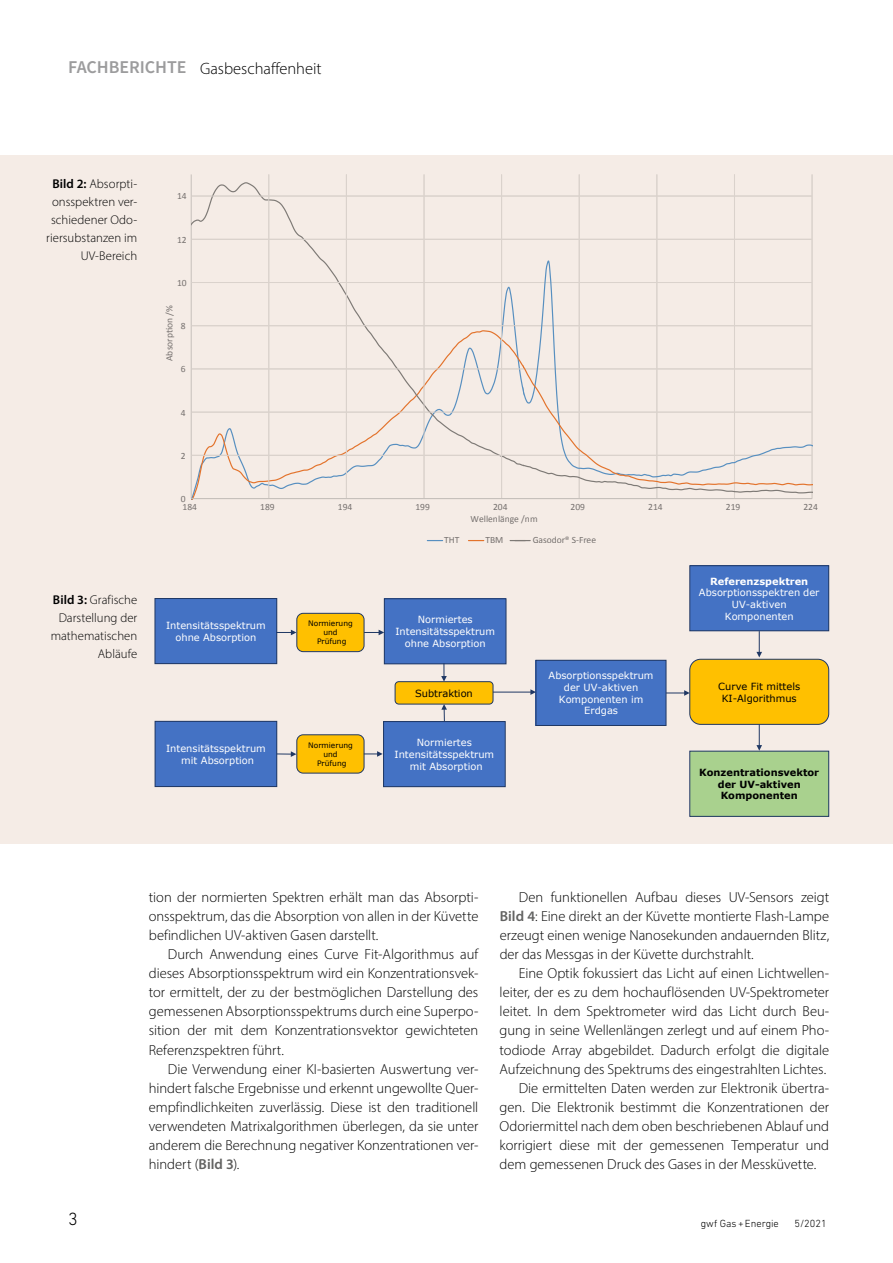
<style>
.page{position:relative;width:893px;height:1263px;background:#fff}
.page>*{position:absolute;margin:0;border:0;box-sizing:border-box;transform-origin:0 0}
.t1{font:300 18px "DIN Next LT Pro";color:#000}
.t2{font:300 16.5px "Myriad Pro";color:#000}
.t3{font:300 14.55px/19.2px "Myriad Pro";letter-spacing:-.005em;color:#000;text-align:justify}
.t4{font:300 12.75px/18px "Myriad Pro";color:#000;text-align:right}
.t5{font:300 10.5px "DIN Next LT Pro";color:#000}
.t6{font:9.9px/11.7px "Verdana";color:#fff;text-align:center}
.t7{font:700 9.9px/11.7px "Verdana";color:#000;text-align:center}
.t8{font:9.9px/11.7px "Verdana";color:#000;text-align:center}
.t9{font:700 9.9px "Verdana";color:#fff}
.t10{font:9.6px "Calibri";color:#7a7a7a}
.t11{font:7.5px/9px "Verdana";letter-spacing:-.005em;color:#000;text-align:center}
.s1{font-family:"Source Sans Pro";font-weight:600;font-size:18px;color:#9c9c9d}
.s2{font-weight:600}
.s3{font-weight:600;color:#626261}
</style>
<div class="page">
<div style="left:0;top:155px;width:893px;height:689px;background:#f5ece6"></div>
<hr style="left:657px;top:174px;width:1px;height:325px;background:#e3e3e3">
<hr style="left:191px;top:174px;width:1px;height:325px;background:#cfd0d0">
<svg style="left:191px;top:182px;width:332px;height:312px"></svg>
<svg style="left:427px;top:540px;width:16px;height:1px"></svg>
<svg style="left:468px;top:540px;width:16px;height:1px"></svg>
<hr style="left:191px;top:455px;width:621px;height:1px;background:#e3e3e3">
<hr style="left:191px;top:412px;width:621px;height:1px;background:#e3e3e3">
<hr style="left:191px;top:369px;width:621px;height:1px;background:#e3e3e3">
<hr style="left:191px;top:325px;width:621px;height:1px;background:#e3e3e3">
<hr style="left:191px;top:282px;width:621px;height:1px;background:#e3e3e3">
<hr style="left:191px;top:239px;width:621px;height:1px;background:#e3e3e3">
<hr style="left:191px;top:196px;width:621px;height:1px;background:#e3e3e3">
<hr style="left:268px;top:174px;width:1px;height:325px;background:#e3e3e3">
<hr style="left:346px;top:174px;width:1px;height:325px;background:#e3e3e3">
<hr style="left:424px;top:174px;width:1px;height:325px;background:#e3e3e3">
<hr style="left:501px;top:174px;width:1px;height:325px;background:#e3e3e3">
<hr style="left:579px;top:174px;width:1px;height:325px;background:#e3e3e3">
<hr style="left:656px;top:174px;width:1px;height:325px;background:#e3e3e3">
<hr style="left:734px;top:174px;width:1px;height:325px;background:#e3e3e3">
<hr style="left:812px;top:174px;width:1px;height:325px;background:#e3e3e3">
<hr style="left:191px;top:498px;width:621px;height:1px;background:#cfd0d0">
<svg style="left:523px;top:494px;width:290px;height:5px"></svg>
<svg style="left:523px;top:182px;width:290px;height:312px"></svg>
<svg style="left:510px;top:540px;width:20px;height:1px"></svg>
<div style="left:155px;top:598px;width:122px;height:66px;background:#4472c4"></div>
<div style="left:154px;top:598px;width:123px;height:66px;border:1px solid #203864"></div>
<div style="left:155px;top:721px;width:122px;height:65px;background:#4472c4"></div>
<div style="left:155px;top:721px;width:122px;height:66px;border:1px solid #203864"></div>
<svg style="left:364px;top:630px;width:20px;height:5px"></svg>
<div style="left:384px;top:599px;width:122px;height:65px;background:#4472c4"></div>
<div style="left:384px;top:598px;width:122px;height:66px;border:1px solid #203864"></div>
<div style="left:384px;top:721px;width:121px;height:66px;background:#4472c4"></div>
<div style="left:383px;top:721px;width:123px;height:66px;border:1px solid #203864"></div>
<svg style="left:441px;top:704px;width:6px;height:17px"></svg>
<div style="left:536px;top:660px;width:130px;height:65px;background:#4472c4"></div>
<div style="left:535px;top:660px;width:131px;height:66px;border:1px solid #203864"></div>
<hr style="left:492px;top:692px;width:39px;height:1px;background:#203864">
<svg style="left:530px;top:689px;width:6px;height:6px"></svg>
<svg style="left:666px;top:690px;width:23px;height:6px"></svg>
<div style="left:395px;top:682px;width:98px;height:22px;background:#ffc000;border-radius:4px"></div>
<div style="left:395px;top:681px;width:98px;height:23px;border:1px solid #203864;border-radius:4px"></div>
<div style="left:690px;top:659px;width:139px;height:65px;background:#ffc000;border-radius:11px"></div>
<div style="left:689px;top:659px;width:140px;height:66px;border:1px solid #203864;border-radius:11px"></div>
<div style="left:690px;top:566px;width:139px;height:65px;background:#4472c4"></div>
<div style="left:689px;top:565px;width:140px;height:66px;border:1px solid #203864"></div>
<svg style="left:756px;top:631px;width:6px;height:26px"></svg>
<div style="left:690px;top:751px;width:139px;height:65px;background:#a9d18e"></div>
<div style="left:689px;top:751px;width:140px;height:66px;border:1px solid #203864"></div>
<div style="left:297px;top:735px;width:67px;height:38px;background:#ffc000;border-radius:6px"></div>
<div style="left:296px;top:734px;width:68px;height:39px;border:1px solid #203864;border-radius:6px"></div>
<div style="left:297px;top:613px;width:67px;height:39px;background:#ffc000;border-radius:6px"></div>
<div style="left:296px;top:613px;width:68px;height:39px;border:1px solid #203864;border-radius:6px"></div>
<svg style="left:276px;top:630px;width:20px;height:5px"></svg>
<svg style="left:364px;top:751px;width:19px;height:6px"></svg>
<svg style="left:277px;top:751px;width:19px;height:6px"></svg>
<svg style="left:441px;top:663px;width:6px;height:19px"></svg>
<svg style="left:756px;top:724px;width:6px;height:27px"></svg>
<p class="t2" style="left:68px;top:58px;width:255px"><span class="s1">FACHBERICHTE</span> Gasbeschaffenheit</p>
<p class="t4" style="left:46px;top:174px;width:92px"><span class="s2">Bild 2:</span> Absorpti&shy;onsspektren ver&shy;schiedener Odo&shy;riersubstanzen im<br>UV-Bereich</p>
<p class="t4" style="left:51px;top:590px;width:88px"><span class="s2">Bild 3:</span> Grafische<br>Darstellung der mathematischen<br>Abläufe</p>
<p class="t10" style="left:177px;top:190px;width:11px">14</p>
<p class="t10" style="left:177px;top:233px;width:11px">12</p>
<p class="t10" style="left:177px;top:276px;width:11px">10</p>
<p class="t10" style="left:163px;top:361px;width:57px;rotate:-90deg">Absorption /%</p>
<p class="t10" style="left:181px;top:319px;width:6px">8</p>
<p class="t10" style="left:181px;top:362px;width:6px">6</p>
<p class="t10" style="left:181px;top:406px;width:6px">4</p>
<p class="t10" style="left:181px;top:449px;width:6px">2</p>
<p class="t10" style="left:181px;top:492px;width:6px">0</p>
<p class="t10" style="left:183px;top:500px;width:16px">184</p>
<p class="t10" style="left:260px;top:500px;width:16px">189</p>
<p class="t10" style="left:338px;top:500px;width:16px">194</p>
<p class="t10" style="left:415px;top:500px;width:16px">199</p>
<p class="t10" style="left:493px;top:500px;width:16px">204</p>
<p class="t10" style="left:571px;top:500px;width:16px">209</p>
<p class="t10" style="left:648px;top:500px;width:16px">214</p>
<p class="t10" style="left:726px;top:500px;width:16px">219</p>
<p class="t10" style="left:803px;top:500px;width:16px">224</p>
<p class="t10" style="left:533px;top:533px;width:65px">Gasodor® S-Free</p>
<p class="t10" style="left:471px;top:512px;width:69px">Wellenlänge /nm</p>
<p class="t10" style="left:444px;top:533px;width:17px">THT</p>
<p class="t10" style="left:485px;top:533px;width:19px">TBM</p>
<p class="t6" style="left:166px;top:620px;width:101px">Intensitätsspektrum ohne Absorption</p>
<p class="t6" style="left:166px;top:743px;width:101px">Intensitätsspektrum mit Absorption</p>
<p class="t11" style="left:308px;top:619px;width:46px">Normierung und<br>Prüfung</p>
<p class="t11" style="left:308px;top:741px;width:46px">Normierung und<br>Prüfung</p>
<p class="t6" style="left:395px;top:614px;width:101px">Normiertes<br>Intensitätsspektrum ohne Absorption</p>
<p class="t9" style="left:710px;top:574px;width:100px">Referenzspektren</p>
<p class="t6" style="left:699px;top:587px;width:122px">Absorptionsspektren der<br>UV-aktiven<br>Komponenten</p>
<p class="t6" style="left:549px;top:670px;width:106px">Absorptionsspektrum der UV-aktiven<br>Komponenten im<br>Erdgas</p>
<p class="t8" style="left:415px;top:687px;width:59px">Subtraktion</p>
<p class="t8" style="left:718px;top:680px;width:83px">Curve Fit mittels<br>KI-Algorithmus</p>
<p class="t6" style="left:395px;top:737px;width:101px">Normiertes<br>Intensitätsspektrum mit Absorption</p>
<p class="t7" style="left:699px;top:766px;width:121px">Konzentrationsvektor der UV-aktiven<br>Komponenten</p>
<p class="t3" style="left:149px;top:887px;width:331px">tion der normierten Spektren erhält man das Absorpti&shy;onsspektrum, das die Absorption von allen in der Küvette befindlichen UV-aktiven Gasen darstellt.</p>
<p class="t3" style="left:149px;top:944px;width:331px;text-indent:19px">Durch Anwendung eines Curve Fit-Algorithmus auf dieses Absorptionsspektrum wird ein Konzentrationsvek&shy;tor ermittelt, der zu der bestmöglichen Darstellung des gemessenen Absorptionsspektrums durch eine Superpo&shy;sition der mit dem Konzentrationsvektor gewichteten Referenzspektren führt.</p>
<p class="t3" style="left:149px;top:1059px;width:331px;text-indent:19px">Die Verwendung einer KI-basierten Auswertung ver&shy;hindert falsche Ergebnisse und erkennt ungewollte Quer&shy;empfindlichkeiten zuverlässig. Diese ist den traditionell verwendeten Matrixalgorithmen überlegen, da sie unter anderem die Berechnung negativer Konzentrationen ver&shy;hindert (<span class="s3">Bild 3</span>).</p>
<p class="t3" style="left:500px;top:887px;width:331px;text-indent:19px">Den funktionellen Aufbau dieses UV-Sensors zeigt <span class="s3">Bild 4</span>: Eine direkt an der Küvette montierte Flash-Lampe erzeugt einen wenige Nanosekunden andauernden Blitz, der das Messgas in der Küvette durchstrahlt.</p>
<p class="t3" style="left:519px;top:963px;width:312px">Eine Optik fokussiert das Licht auf einen Lichtwellen-</p>
<p class="t3" style="left:500px;top:983px;width:331px">leiter, der es zu dem hochauflösenden UV-Spektrometer</p>
<p class="t3" style="left:500px;top:1002px;width:331px">leitet. In dem Spektrometer wird das Licht durch Beu-</p>
<p class="t3" style="left:500px;top:1021px;width:331px">gung in seine Wellenlängen zerlegt und auf einem Pho-</p>
<p class="t3" style="left:500px;top:1040px;width:331px">todiode Array abgebildet. Dadurch erfolgt die digitale</p>
<p class="t3" style="left:500px;top:1059px;width:328px">Aufzeichnung des Spektrums des eingestrahlten Lichtes.</p>
<p class="t3" style="left:519px;top:1078px;width:312px">Die ermittelten Daten werden zur Elektronik übertra-</p>
<p class="t3" style="left:500px;top:1097px;width:331px">gen. Die Elektronik bestimmt die Konzentrationen der</p>
<p class="t3" style="left:500px;top:1116px;width:331px">Odoriermittel nach dem oben beschriebenen Ablauf und</p>
<p class="t3" style="left:500px;top:1136px;width:331px">korrigiert diese mit der gemessenen Temperatur und</p>
<p class="t3" style="left:500px;top:1155px;width:318px">dem gemessenen Druck des Gases in der Messküvette.</p>
<p class="t1" style="left:68px;top:1209px;width:11px">3</p>
<p class="t5" style="left:701px;top:1217px;width:80px">gwf Gas+Energie</p>
<p class="t5" style="left:794px;top:1217px;width:34px">5/2021</p>
</div>
